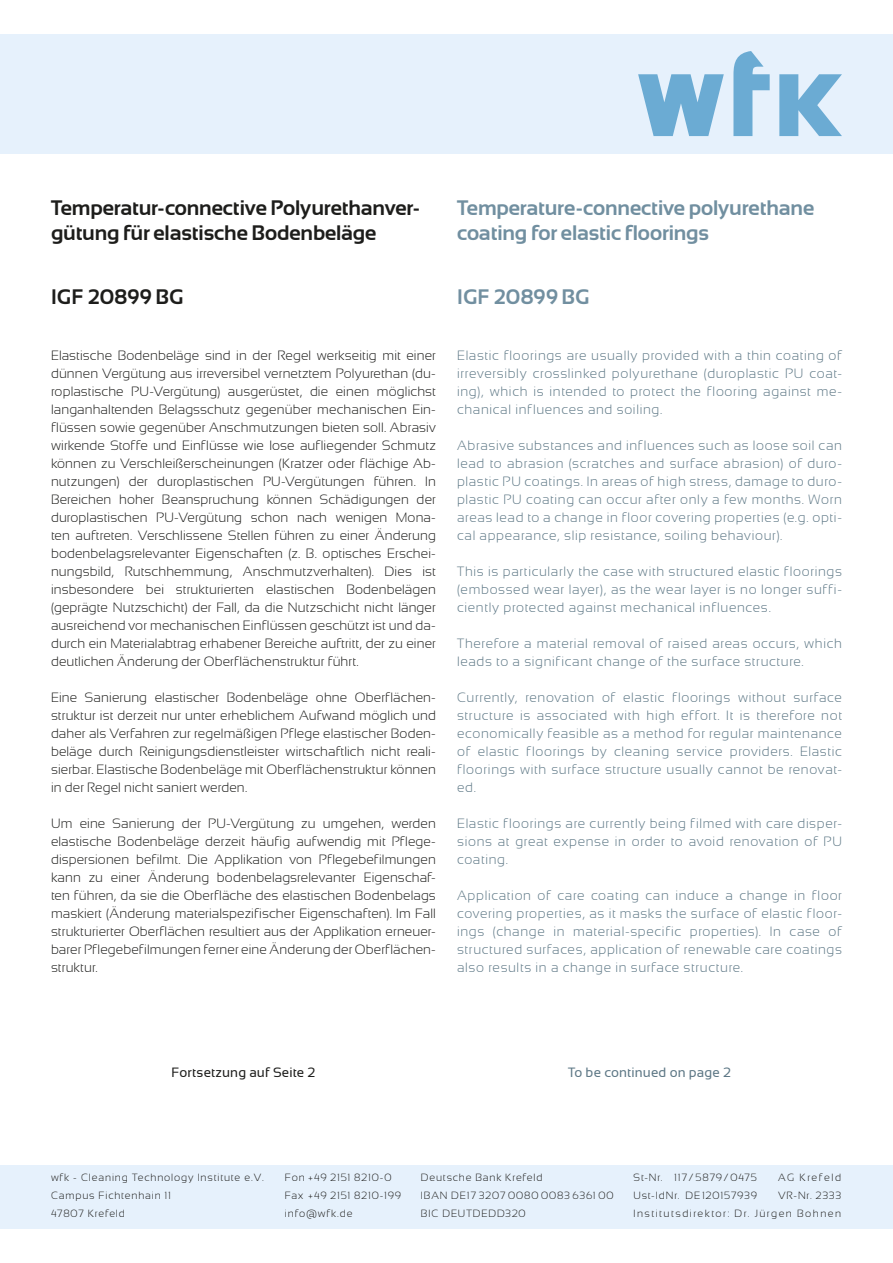
<style>
.page{position:relative;width:893px;height:1263px;background:#fff}
.page>*{position:absolute;margin:0;border:0;box-sizing:border-box;transform-origin:0 0}
.t1{font:700 21px/25.2px "Sansation";letter-spacing:-.005em;color:#1d1d1b}
.t2{font:700 21px/25.2px "Sansation";letter-spacing:-.005em;color:#718fa0}
.t3{font:300 13.5px/18px "Sansation";letter-spacing:.01em;color:#1d1d1b;text-align:justify}
.t4{font:300 13.5px/18px "Sansation";letter-spacing:.05em;color:#5d7785;text-align:justify}
.t5{font:13.5px "Sansation";letter-spacing:.01em;color:#1d1d1b}
.t6{font:13.5px "Sansation";letter-spacing:.01em;color:#5d7785}
.t7{font:300 10.5px/18px "Sansation";letter-spacing:.08em;color:#1d1d1b}
.t8{font:300 10.5px "Sansation";letter-spacing:.14em;color:#1d1d1b}
.t9{font:300 10.5px/18px "Sansation";letter-spacing:.125em;color:#1d1d1b}
</style>
<div class="page">
<div style="left:0;top:1165px;width:893px;height:64px;background:#e6f1fc"></div>
<div style="left:0;top:34px;width:893px;height:119px;background:#e6f1fc"></div>
<svg style="left:779px;top:74px;width:63px;height:62px"></svg>
<svg style="left:733px;top:51px;width:37px;height:85px"></svg>
<svg style="left:638px;top:74px;width:86px;height:62px"></svg>
<h1 class="t1" style="left:51px;top:195px;width:370px">Temperatur-connective Polyurethanver&shy;gütung für elastische Bodenbeläge</h1>
<h1 class="t1" style="left:51px;top:284px;width:134px">IGF 20899 BG</h1>
<p class="t3" style="left:51px;top:346px;width:386px">Elastische Bodenbeläge sind in der Regel werkseitig mit einer dünnen Vergütung aus irreversibel vernetztem Polyurethan (du&shy;roplastische PU-Vergütung) ausgerüstet, die einen möglichst langanhaltenden Belagsschutz gegenüber mechanischen Ein&shy;flüssen sowie gegenüber Anschmutzungen bieten soll. Abrasiv wirkende Stoffe und Einflüsse wie lose aufliegender Schmutz können zu Verschleißerscheinungen (Kratzer oder flächige Ab&shy;nutzungen) der duroplastischen PU-Vergütungen führen. In Bereichen hoher Beanspruchung können Schädigungen der duroplastischen PU-Vergütung schon nach wenigen Mona&shy;ten auftreten. Verschlissene Stellen führen zu einer Änderung bodenbelagsrelevanter Eigenschaften (z. B. optisches Erschei&shy;nungsbild, Rutschhemmung, Anschmutzverhalten). Dies ist insbesondere bei strukturierten elastischen Bodenbelägen (geprägte Nutzschicht) der Fall, da die Nutzschicht nicht länger ausreichend vor mechanischen Einflüssen geschützt ist und da&shy;durch ein Materialabtrag erhabener Bereiche auftritt, der zu einer deutlichen Änderung der Oberflächenstruktur führt.</p>
<p class="t3" style="left:51px;top:688px;width:386px">Eine Sanierung elastischer Bodenbeläge ohne Oberflächen&shy;struktur ist derzeit nur unter erheblichem Aufwand möglich und daher als Verfahren zur regelmäßigen Pflege elastischer Boden&shy;beläge durch Reinigungsdienstleister wirtschaftlich nicht reali&shy;sierbar. Elastische Bodenbeläge mit Oberflächenstruktur können in der Regel nicht saniert werden.</p>
<p class="t3" style="left:51px;top:814px;width:386px">Um eine Sanierung der PU-Vergütung zu umgehen, werden elastische Bodenbeläge derzeit häufig aufwendig mit Pflege&shy;dispersionen befilmt. Die Applikation von Pflegebefilmungen kann zu einer Änderung bodenbelagsrelevanter Eigenschaf&shy;ten führen, da sie die Oberfläche des elastischen Bodenbelags maskiert (Änderung materialspezifischer Eigenschaften). Im Fall strukturierter Oberflächen resultiert aus der Applikation erneuer&shy;barer Pflegebefilmungen ferner eine Änderung der Oberflächen&shy;struktur.</p>
<h1 class="t2" style="left:457px;top:195px;width:358px">Temperature-connective polyurethane coating for elastic floorings</h1>
<h1 class="t2" style="left:457px;top:284px;width:134px">IGF 20899 BG</h1>
<p class="t4" style="left:457px;top:346px;width:386px">Elastic floorings are usually provided with a thin coating of irreversibly crosslinked polyurethane (duroplastic PU coat&shy;ing), which is intended to protect the flooring against me&shy;chanical influences and soiling.</p>
<p class="t4" style="left:457px;top:436px;width:386px">Abrasive substances and influences such as loose soil can lead to abrasion (scratches and surface abrasion) of duro&shy;plastic PU coatings. In areas of high stress, damage to duro&shy;plastic PU coating can occur after only a few months. Worn areas lead to a change in floor covering properties (e.g. opti&shy;cal appearance, slip resistance, soiling behaviour).</p>
<p class="t4" style="left:457px;top:562px;width:386px">This is particularly the case with structured elastic floorings (embossed wear layer), as the wear layer is no longer suffi&shy;ciently protected against mechanical influences.</p>
<p class="t4" style="left:457px;top:634px;width:386px">Therefore a material removal of raised areas occurs, which leads to a significant change of the surface structure.</p>
<p class="t4" style="left:457px;top:688px;width:386px">Currently, renovation of elastic floorings without surface structure is associated with high effort. It is therefore not economically feasible as a method for regular maintenance of elastic floorings by cleaning service providers. Elastic floorings with surface structure usually cannot be renovat&shy;ed.</p>
<p class="t4" style="left:457px;top:814px;width:386px">Elastic floorings are currently being filmed with care disper&shy;sions at great expense in order to avoid renovation of PU coating.</p>
<p class="t4" style="left:457px;top:886px;width:386px">Application of care coating can induce a change in floor covering properties, as it masks the surface of elastic floor&shy;ings (change in material-specific properties). In case of structured surfaces, application of renewable care coatings also results in a change in surface structure.</p>
<p class="t5" style="left:172px;top:1065px;width:145px">Fortsetzung auf Seite 2</p>
<p class="t6" style="left:568px;top:1065px;width:164px">To be continued on page 2</p>
<p class="t7" style="left:51px;top:1169px;width:214px">wfk - Cleaning Technology Institute e.V.<br>Campus Fichtenhain 11<br>47807 Krefeld</p>
<p class="t7" style="left:285px;top:1169px;width:118px">Fon +49 2151 8210-0<br>Fax +49 2151 8210-199 info@wfk.de</p>
<p class="t7" style="left:421px;top:1169px;width:194px">Deutsche Bank Krefeld<br>IBAN DE17 3207 0080 0083 6361 00<br>BIC DEUTDEDD320</p>
<p class="t7" style="left:634px;top:1169px;width:125px">St-Nr. 117/5879/0475<br>Ust-IdNr. DE120157939</p>
<p class="t9" style="left:778px;top:1169px;width:64px">AG Krefeld<br>VR-Nr. 2333</p>
<p class="t8" style="left:634px;top:1208px;width:209px">Institutsdirektor: Dr. Jürgen Bohnen</p>
</div>
